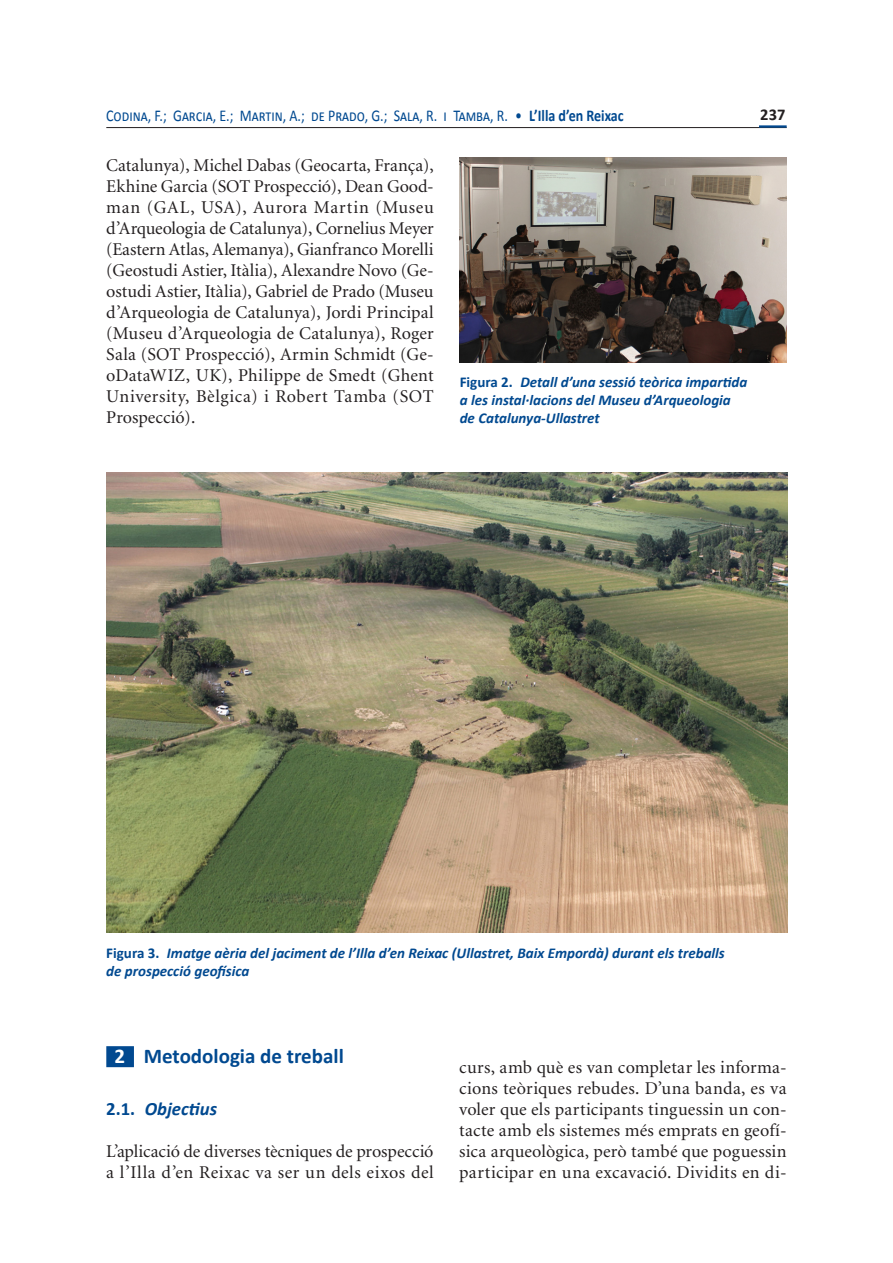
<style>
.page{position:relative;width:893px;height:1263px;background:#fff}
.page>*{position:absolute;margin:0;border:0;box-sizing:border-box;transform-origin:0 0}
.titol_2{font:700 21px "Calibri";color:#014990}
.titol_3{font:italic 700 18.75px "Calibri";color:#014990}
.text_sagnat{font:18px/21px "Minion";letter-spacing:.02em;color:#231f20;text-align:justify}
.text_a_caixa{font:18px/21px "Minion";letter-spacing:.01em;color:#231f20}
.t1{font:16.5px "Calibri";color:#014990;scale:.85 1}
.t2{font:700 16.5px "Calibri";color:#231f20}
.peu_foto{font:italic 700 15px/18px "Calibri";color:#014990}
.s1{font-weight:700}
.s2{font-style:normal}
.s3{color:#fff}
</style>
<div class="page">
<hr style="left:106px;top:127px;width:681px;height:1px;background:#231f20">
<hr style="left:759px;top:125px;width:28px;height:3px;background:#014990">
<div style="left:106px;top:1046px;width:28px;height:21px;background:#014990"></div>
<img style="left:459px;top:157px;width:328px;height:205px">
<img style="left:106px;top:473px;width:681px;height:460px">
<p class="t1" style="left:106px;top:105px;width:610px">Codina, F.; Garcia, E.; Martin, A.; de Prado, G.; Sala, R. i Tamba, R. • <span class="s1">L’Illa d’en Reixac</span></p>
<p class="t2" style="left:760px;top:104px;width:27px">237</p>
<p class="text_sagnat" style="left:106px;top:155px;width:329px">Catalunya), Michel Dabas (Geocarta, França), Ekhine Garcia (SOT Prospecció), Dean Good&shy;man (GAL, USA), Aurora Martin (Museu d’Arqueologia de Catalunya), Cornelius Meyer (Eastern Atlas, Alemanya), Gianfranco Morelli (Geostudi Astier, Itàlia), Alexandre Novo (Ge&shy;ostudi Astier, Itàlia), Gabriel de Prado (Museu d’Arqueologia de Catalunya), Jordi Principal (Museu d’Arqueologia de Catalunya), Roger Sala (SOT Prospecció), Armin Schmidt (Ge&shy;oDataWIZ, UK), Philippe de Smedt (Ghent University, Bèlgica) i Robert Tamba (SOT Prospecció).</p>
<p class="peu_foto" style="left:460px;top:373px;width:289px"><span class="s2">Figura 2.</span> Detall d’una sessió teòrica impartida a les instal·lacions del Museu d’Arqueologia de Catalunya-Ullastret</p>
<p class="peu_foto" style="left:106px;top:944px;width:620px"><span class="s2">Figura 3.</span> Imatge aèria del jaciment de l’Illa d’en Reixac (Ullastret, Baix Empordà) durant els treballs de prospecció geofísica</p>
<p class="titol_2" style="left:115px;top:1042px;width:231px"><span class="s3">2</span> Metodologia de treball</p>
<p class="titol_3" style="left:106px;top:1097px;width:112px"><span class="s2">2.1.</span> Objectius</p>
<p class="text_a_caixa" style="left:106px;top:1141px;width:329px">L’aplicació de diverses tècniques de prospecció a l’Illa d’en Reixac va ser un dels eixos del</p>
<p class="text_a_caixa" style="left:459px;top:1057px;width:329px;text-align:justify">curs, amb què es van completar les informa&shy;cions teòriques rebudes. D’una banda, es va voler que els participants tinguessin un con&shy;tacte amb els sistemes més emprats en geofí&shy;sica arqueològica, però també que poguessin participar en una excavació. Dividits en di-</p>
</div>
